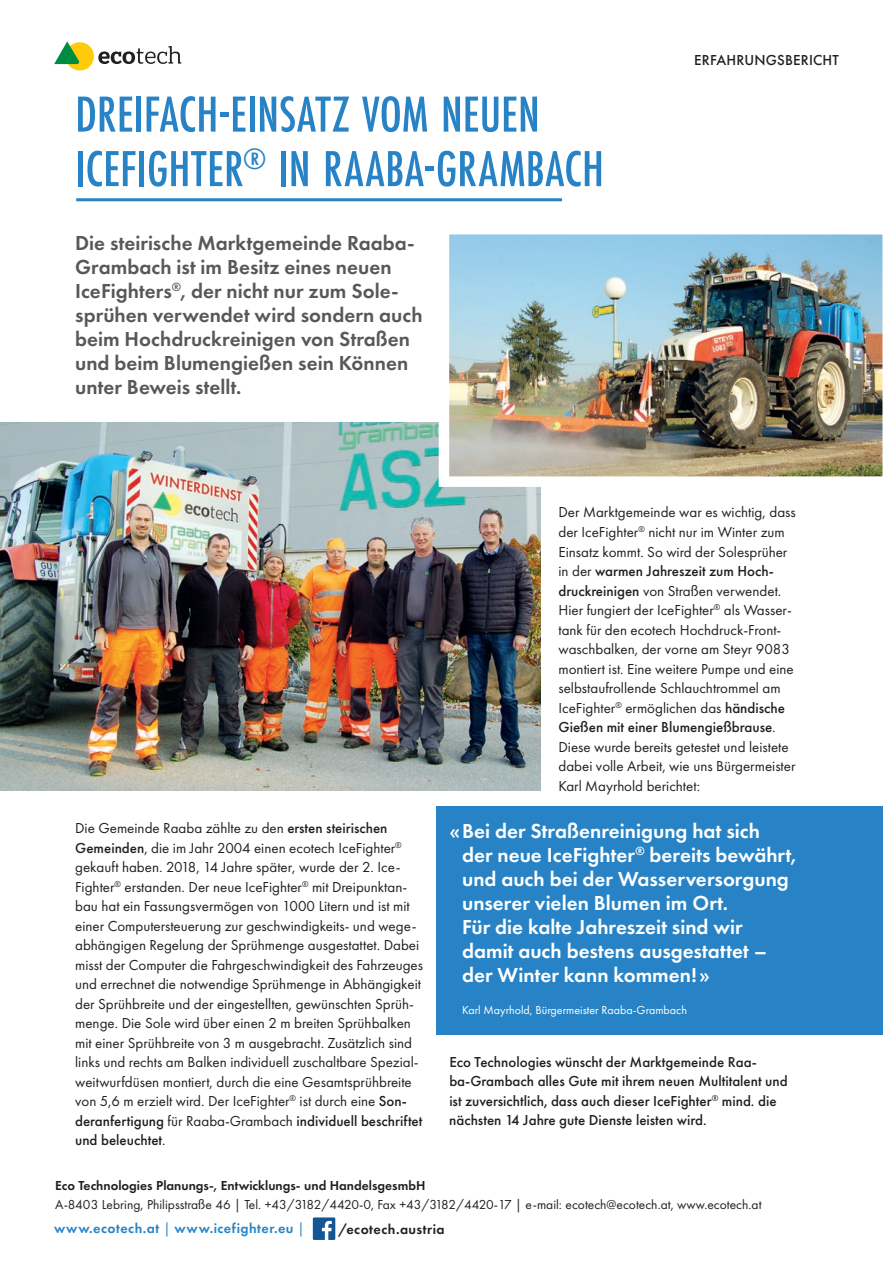
<style>
.page{position:relative;width:893px;height:1263px;background:#fff}
.page>*{position:absolute;margin:0;border:0;box-sizing:border-box;transform-origin:0 0}
.t1{font:500 52.5px/54.4px "Futura PT Cond";color:#2783c5}
.t2{font:600 21px/24px "Futura PT";color:#57585a}
.t3{font:600 21px/24px "Futura PT";color:#fff}
.t4{font:15px/19.5px "Futura PT";color:#231f20}
.t5{font:500 15px/19.5px "Futura PT";color:#231f20}
.t6{font:600 14.25px "Futura PT";letter-spacing:.035em;color:#2783c5}
.t7{font:600 14.25px "Futura PT";letter-spacing:.03em;color:#231f20}
.t8{font:13.5px "Futura PT";color:#231f20}
.t9{font:600 13.5px "Futura PT";color:#231f20}
.t10{font:12px "Futura PT";color:#fff}
.s1{font-weight:500}
.s2{font-weight:400}
</style>
<div class="page">
<div style="left:66px;top:42px;width:28px;height:29px;background:#feca0a;border-radius:50%"></div>
<svg style="left:54px;top:41px;width:27px;height:23px"></svg>
<svg style="left:98px;top:46px;width:83px;height:18px"></svg>
<svg style="left:313px;top:1217px;width:22px;height:23px"></svg>
<img style="left:0;top:422px;width:540px;height:369px">
<div style="left:437px;top:806px;width:446px;height:228px;background:#2783c5"></div>
<hr style="left:76px;top:198px;width:486px;height:3px;background:#2783c5">
<img style="left:450px;top:235px;width:432px;height:241px">
<h1 class="t1" style="left:75px;top:87px;width:530px">DREIFACH-EINSATZ VOM NEUEN<br>ICEFIGHTER<sup>®</sup> IN RAABA-GRAMBACH</h1>
<p class="t2" style="left:75px;top:231px;width:349px">Die steirische Marktgemeinde Raaba-Grambach ist im Besitz eines neuen IceFighters<sup>®</sup>, der nicht nur zum Sole&shy;sprühen verwendet wird sondern auch beim Hochdruckreinigen von Straßen und beim Blumengießen sein Können unter Beweis stellt.</p>
<p class="t5" style="left:694px;top:51px;width:146px">ERFAHRUNGSBERICHT</p>
<p class="t4" style="left:75px;top:818px;width:349px">Die Gemeinde Raaba zählte zu den <span class="s1">ersten steirischen Gemeinden</span>, die im Jahr 2004 einen ecotech IceFighter<sup>® </sup>gekauft haben. 2018, 14 Jahre später, wurde der 2. Ice-Fighter<sup>®</sup> erstanden. Der neue IceFighter<sup>®</sup> mit Dreipunktan&shy;bau hat ein Fassungsvermögen von 1000 Litern und ist mit einer Computersteuerung zur geschwindigkeits- und wege&shy;abhängigen Regelung der Sprühmenge ausgestattet. Dabei misst der Computer die Fahrgeschwindigkeit des Fahrzeuges und errechnet die notwendige Sprühmenge in Abhängigkeit der Sprühbreite und der eingestellten, gewünschten Sprüh&shy;menge. Die Sole wird über einen 2 m breiten Sprühbalken mit einer Sprühbreite von 3 m ausgebracht. Zusätzlich sind links und rechts am Balken individuell zuschaltbare Spezial&shy;weitwurfdüsen montiert, durch die eine Gesamtsprühbreite von 5,6 m erzielt wird. Der IceFighter<sup>®</sup> ist durch eine <span class="s1">Son&shy;deranfertigung</span> für Raaba-Grambach <span class="s1">individuell beschriftet und beleuchtet</span>.</p>
<p class="t4" style="left:558px;top:503px;width:239px">Der Marktgemeinde war es wichtig, dass der IceFighter<sup>®</sup> nicht nur im Winter zum Einsatz kommt. So wird der Solesprüher in der <span class="s1">warmen Jahreszeit zum Hoch&shy;druckreinigen</span> von Straßen verwendet.<br>Hier fungiert der IceFighter<sup>®</sup> als Wasser&shy;tank für den ecotech Hochdruck-Front&shy;waschbalken, der vorne am Steyr 9083 montiert ist. Eine weitere Pumpe und eine selbstaufrollende Schlauchtrommel am IceFighter<sup>®</sup> ermöglichen das <span class="s1">händische Gießen mit einer Blumengießbrause</span>.<br>Diese wurde bereits getestet und leistete dabei volle Arbeit, wie uns Bürgermeister Karl Mayrhold berichtet:</p>
<h2 class="t3" style="left:462px;top:818px;width:336px;text-indent:-13px">«Bei der Straßenreinigung hat sich<br>der neue IceFighter<sup>®</sup> bereits bewährt, und auch bei der Wasserversorgung unserer vielen Blumen im Ort.<br>Für die kalte Jahreszeit sind wir damit auch bestens ausgestattet – der Winter kann kommen!»</h2>
<p class="t10" style="left:462px;top:1003px;width:226px">Karl Mayrhold, Bürgermeister Raaba-Grambach</p>
<p class="t5" style="left:449px;top:1052px;width:340px">Eco Technologies wünscht der Marktgemeinde Raa&shy;ba-Grambach alles Gute mit ihrem neuen Multitalent und ist zuversichtlich, dass auch dieser IceFighter<sup>®</sup> mind. die nächsten 14 Jahre gute Dienste leisten wird.</p>
<p class="t9" style="left:55px;top:1177px;width:372px">Eco Technologies Planungs-, Entwicklungs- und HandelsgesmbH</p>
<p class="t8" style="left:55px;top:1196px;width:708px">A-8403 Lebring, Philipsstraße 46 | Tel. +43/3182/4420-0, Fax +43/3182/4420-17 | e-mail: ecotech@ecotech.at, www.ecotech.at</p>
<p class="t6" style="left:54px;top:1219px;width:252px">www.ecotech.at <span class="s2">|</span> www.icefighter.eu <span class="s2">|</span></p>
<p class="t7" style="left:338px;top:1220px;width:108px">/ecotech.austria</p>
</div>
